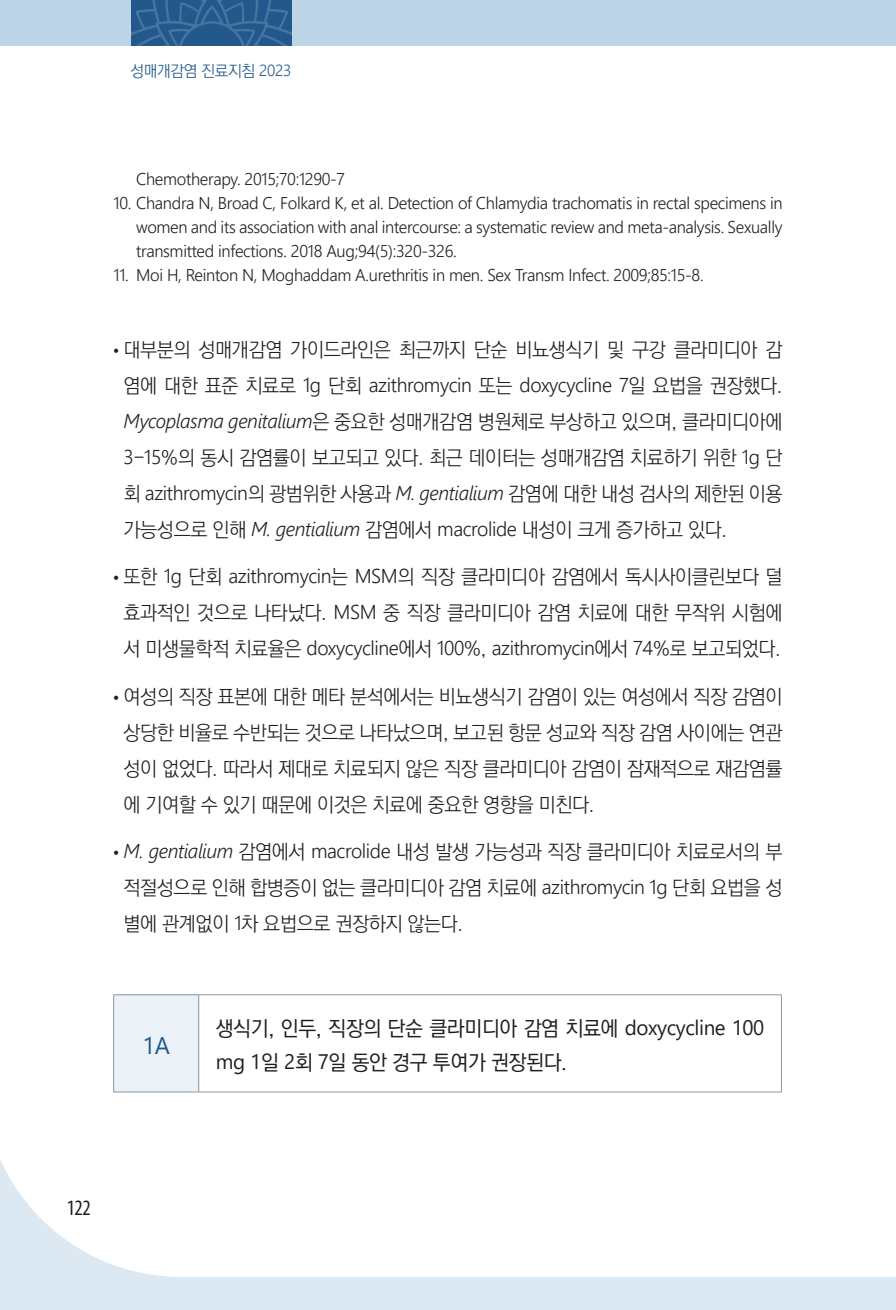
<style>
.page{position:relative;width:896px;height:1310px;background:#fff}
.page>*{position:absolute;margin:0;border:0;box-sizing:border-box;transform-origin:0 0}
.t1{font:24px "Segoe UI";color:#22588b}
.t2{font:condensed 22px "Myriad Pro";color:#231f20}
.t3{font:500 21px/34px "Ko Pub Dotum";letter-spacing:-.02em;color:#231f20}
.t4{font:300 20px/36px "Ko Pub Dotum";letter-spacing:-.02em;color:#231f20;text-align:justify}
.t5{font:300 20px "Segoe UI";letter-spacing:-.02em;color:#231f20}
.t6{font:300 17px/24px "Segoe UI";letter-spacing:-.02em;color:#231f20;text-align:justify}
.t7{font:300 16px "Ko Pub Dotum";letter-spacing:-.02em;color:#22588b}
.s1{font-family:"Segoe UI"}
.s2{font-family:"Myriad Pro";font-weight:400}
.s3{font-family:"Ko Pub Dotum"}
.s4{font-family:"Segoe UI";font-style:italic}
.s5{font-family:"Segoe UI";font-weight:400}
</style>
<div class="page">
<div style="left:0;top:1089px;width:896px;height:221px;background:#dce9f2"></div>
<div style="left:0;top:994px;width:896px;height:283px;background:#fff"></div>
<div style="left:0;top:0;width:896px;height:45px;background:#bdd4e7"></div>
<svg style="left:132px;top:0;width:160px;height:45px;background:#2a5e8f"></svg>
<div style="left:114px;top:994px;width:85px;height:98px;background:#eaf1f7"></div>
<hr style="left:199px;top:994px;width:582px;height:1px;background:#939598">
<hr style="left:781px;top:995px;width:1px;height:96px;background:#939598">
<hr style="left:199px;top:1091px;width:582px;height:1px;background:#939598">
<hr style="left:113px;top:994px;width:86px;height:1px;background:#939598">
<hr style="left:113px;top:995px;width:1px;height:96px;background:#939598">
<hr style="left:198px;top:995px;width:1px;height:96px;background:#939598">
<hr style="left:113px;top:1091px;width:86px;height:1px;background:#939598">
<p class="t7" style="left:130px;top:63px;width:162px">성매개감염 진료지침 <span class="s1">2023</span></p>
<p class="t6" style="left:136px;top:165px;width:210px">Chemotherapy. 2015;70:1290-7</p>
<p class="t6" style="left:136px;top:189px;width:648px;text-indent:-23px">10. Chandra N, Broad C, Folkard K, et al. Detection of Chlamydia trachomatis in rectal specimens in women and its association with anal intercourse: a systematic review and meta-analysis. Sexually transmitted infections. 2018 Aug;94(5):320-326.</p>
<p class="t6" style="left:113px;top:261px;width:592px">11. Moi H, Reinton N, Moghaddam A.urethritis in men. Sex Transm Infect. 2009;85:15-8.</p>
<p class="t4" style="left:113px;top:333px;width:670px"><span class="s2">•</span> 대부분의 성매개감염 가이드라인은 최근까지 단순 비뇨생식기 및 구강 클라미디아 감</p>
<p class="t5" style="left:123px;top:366px;width:660px"><span class="s3">염에 대한 표준 치료로</span> 1g <span class="s3">단회</span> azithromycin <span class="s3">또는</span> doxycycline 7<span class="s3">일 요법을 권장했다.</span></p>
<p class="t4" style="left:124px;top:405px;width:660px"><span class="s4">Mycoplasma genitalium</span>은 중요한 성매개감염 병원체로 부상하고 있으며, 클라미디아에 <span class="s1">3</span>-<span class="s1">15</span>%의 동시 감염률이 보고되고 있다. 최근 데이터는 성매개감염 치료하기 위한 <span class="s1">1g</span> 단 회 <span class="s1">azithromycin</span>의 광범위한 사용과 <span class="s4">M. gentialium</span> 감염에 대한 내성 검사의 제한된 이용 가능성으로 인해 <span class="s4">M. gentialium</span> 감염에서 <span class="s1">macrolide</span> 내성이 크게 증가하고 있다.</p>
<p class="t4" style="left:113px;top:560px;width:670px;text-align:center"><span class="s2">•</span> 또한 <span class="s1">1g</span> 단회 <span class="s1">azithromycin</span>는 <span class="s1">MSM</span>의 직장 클라미디아 감염에서 독시사이클린보다 덜 효과적인 것으로 나타났다. <span class="s1">MSM</span> 중 직장 클라미디아 감염 치료에 대한 무작위 시험에</p>
<p class="t5" style="left:124px;top:629px;width:659px"><span class="s3">서 미생물학적 치료율은</span> doxycycline<span class="s3">에서</span> 100<span class="s3">%,</span> azithromycin<span class="s3">에서</span> 74<span class="s3">%로 보고되었다.</span></p>
<p class="t4" style="left:124px;top:679px;width:660px;text-indent:-10px"><span class="s2">•</span> 여성의 직장 표본에 대한 메타 분석에서는 비뇨생식기 감염이 있는 여성에서 직장 감염이 상당한 비율로 수반되는 것으로 나타났으며, 보고된 항문 성교와 직장 감염 사이에는 연관 성이 없었다. 따라서 제대로 치료되지 않은 직장 클라미디아 감염이 잠재적으로 재감염률 에 기여할 수 있기 때문에 이것은 치료에 중요한 영향을 미친다.</p>
<p class="t4" style="left:124px;top:835px;width:660px;text-indent:-10px"><span class="s2">•</span> <span class="s4">M. gentialium</span> 감염에서 <span class="s1">macrolide</span> 내성 발생 가능성과 직장 클라미디아 치료로서의 부 적절성으로 인해 합병증이 없는 클라미디아 감염 치료에 <span class="s1">azithromycin 1g</span> 단회 요법을 성 별에 관계없이 <span class="s1">1</span>차 요법으로 권장하지 않는다.</p>
<p class="t1" style="left:142px;top:1022px;width:29px">1A</p>
<p class="t3" style="left:216px;top:1012px;width:550px">생식기, 인두, 직장의 단순 클라미디아 감염 치료에 <span class="s5">doxycycline 100 mg 1</span>일 <span class="s5">2</span>회 <span class="s5">7</span>일 동안 경구 투여가 권장된다.</p>
<p class="t2" style="left:67px;top:1194px;width:26px">122</p>
</div>
